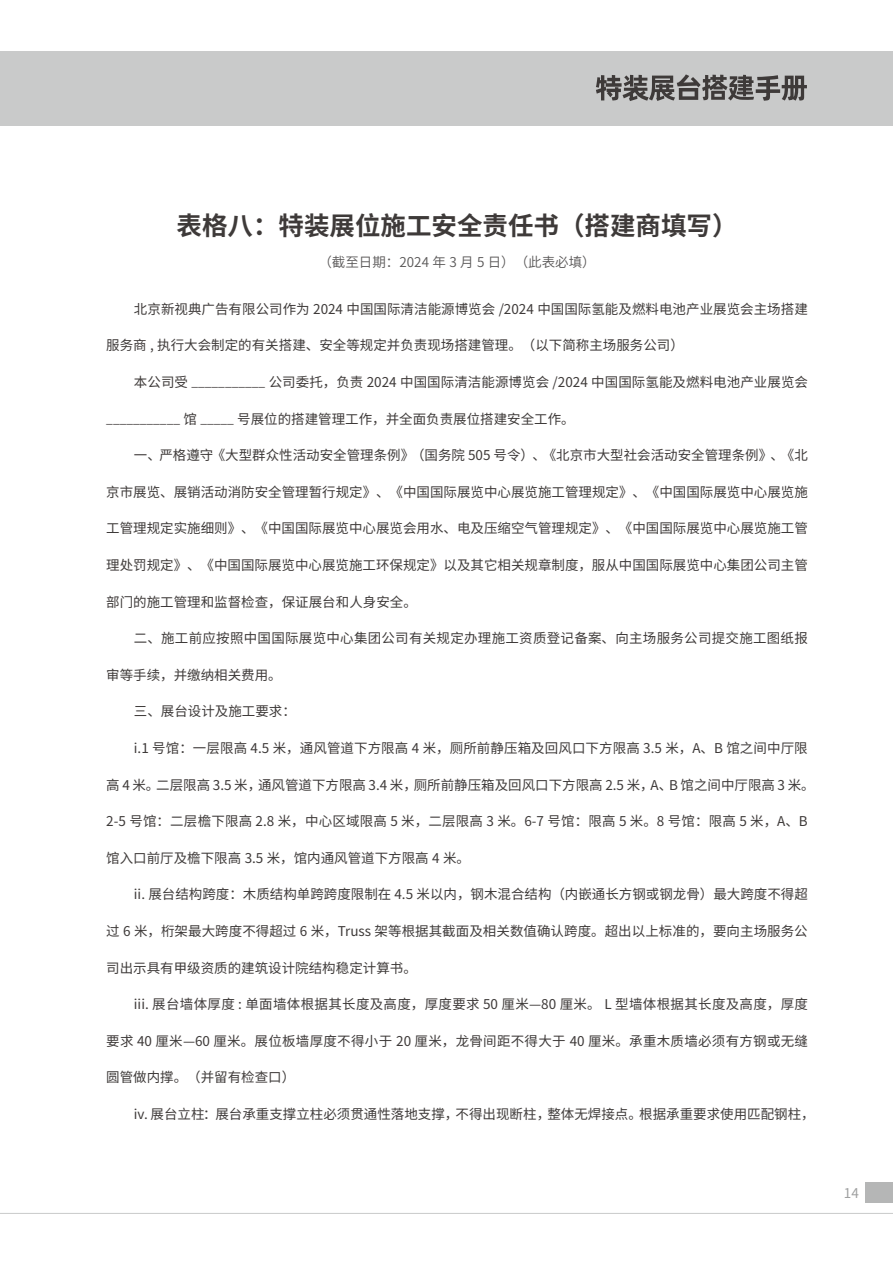
<style>
.page{position:relative;width:893px;height:1263px;background:#fff}
.page>*{position:absolute;margin:0;border:0;box-sizing:border-box;transform-origin:0 0}
.t1{font:700 25.5px "Source Han Sans CN";color:#3e3a39}
.t2{font:13.5px "Source Han Sans CN";color:#3e3a39}
.t3{font:13.5px "Source Han Sans CN";letter-spacing:.02em;color:#3e3a39}
.t4{font:13.5px "Source Han Sans CN";letter-spacing:.025em;color:#3e3a39}
.t5{font:13.5px "Source Han Sans CN";color:#595757}
.t6{font:13.5px "Source Han Sans CN";color:#9fa0a0}
.s1{font-size:12px}
</style>
<div class="page">
<div style="left:0;top:51px;width:893px;height:74px;background:#c9caca"></div>
<hr style="left:0;top:1213px;width:893px;height:1px;background:#c9caca">
<div style="left:865px;top:1182px;width:28px;height:20px;background:#b5b6b6"></div>
<svg style="left:596px;top:74px;width:211px;height:27px"></svg>
<h1 class="t1" style="left:177px;top:211px;width:562px">表格八：特装展位施工安全责任书（搭建商填写）</h1>
<p class="t5" style="left:318px;top:254px;width:279px">（截至日期：2024 年 3 月 5 日）（此表必填）</p>
<p class="t2" style="left:134px;top:301px;width:675px">北京新视典广告有限公司作为 2024 中国国际清洁能源博览会 /2024 中国国际氢能及燃料电池产业展览会主场搭建</p>
<p class="t2" style="left:106px;top:338px;width:579px">服务商 , 执行大会制定的有关搭建、安全等规定并负责现场搭建管理。（以下简称主场服务公司）</p>
<p class="t2" style="left:134px;top:374px;width:676px">本公司受 <span class="s1">___________</span> 公司委托，负责 2024 中国国际清洁能源博览会 /2024 中国国际氢能及燃料电池产业展览会</p>
<p class="t2" style="left:106px;top:411px;width:470px"><span class="s1">___________</span> 馆 <span class="s1">_____</span> 号展位的搭建管理工作，并全面负责展位搭建安全工作。</p>
<p class="t2" style="left:134px;top:448px;width:675px">一、严格遵守《大型群众性活动安全管理条例》（国务院 505 号令）、《北京市大型社会活动安全管理条例》、《北</p>
<p class="t2" style="left:106px;top:484px;width:703px">京市展览、展销活动消防安全管理暂行规定》、《中国国际展览中心展览施工管理规定》、《中国国际展览中心展览施</p>
<p class="t2" style="left:106px;top:521px;width:703px">工管理规定实施细则》、《中国国际展览中心展览会用水、电及压缩空气管理规定》、《中国国际展览中心展览施工管</p>
<p class="t2" style="left:106px;top:557px;width:703px">理处罚规定》、《中国国际展览中心展览施工环保规定》以及其它相关规章制度，服从中国国际展览中心集团公司主管</p>
<p class="t2" style="left:106px;top:594px;width:312px">部门的施工管理和监督检查，保证展台和人身安全。</p>
<p class="t3" style="left:134px;top:631px;width:675px">二、施工前应按照中国国际展览中心集团公司有关规定办理施工资质登记备案、向主场服务公司提交施工图纸报</p>
<p class="t2" style="left:106px;top:667px;width:177px">审等手续，并缴纳相关费用。</p>
<p class="t2" style="left:134px;top:704px;width:163px">三、展台设计及施工要求：</p>
<p class="t2" style="left:134px;top:740px;width:675px">i.1 号馆：一层限高 4.5 米，通风管道下方限高 4 米，厕所前静压箱及回风口下方限高 3.5 米，A、B 馆之间中厅限</p>
<p class="t2" style="left:106px;top:777px;width:710px">高 4 米。二层限高 3.5 米，通风管道下方限高 3.4 米，厕所前静压箱及回风口下方限高 2.5 米，A、B 馆之间中厅限高 3 米。</p>
<p class="t2" style="left:106px;top:814px;width:703px">2-5 号馆：二层檐下限高 2.8 米，中心区域限高 5 米，二层限高 3 米。6-7 号馆：限高 5 米。8 号馆：限高 5 米，A、B</p>
<p class="t2" style="left:106px;top:850px;width:365px">馆入口前厅及檐下限高 3.5 米，馆内通风管道下方限高 4 米。</p>
<p class="t2" style="left:134px;top:887px;width:675px">ii. 展台结构跨度：木质结构单跨跨度限制在 4.5 米以内，钢木混合结构（内嵌通长方钢或钢龙骨）最大跨度不得超</p>
<p class="t2" style="left:106px;top:923px;width:703px">过 6 米，桁架最大跨度不得超过 6 米，Truss 架等根据其截面及相关数值确认跨度。超出以上标准的，要向主场服务公</p>
<p class="t2" style="left:106px;top:960px;width:312px">司出示具有甲级资质的建筑设计院结构稳定计算书。</p>
<p class="t4" style="left:134px;top:997px;width:676px">iii. 展台墙体厚度 : 单面墙体根据其长度及高度，厚度要求 50 厘米—80 厘米。 L 型墙体根据其长度及高度，厚度</p>
<p class="t3" style="left:106px;top:1033px;width:703px">要求 40 厘米—60 厘米。展位板墙厚度不得小于 20 厘米，龙骨间距不得大于 40 厘米。承重木质墙必须有方钢或无缝</p>
<p class="t2" style="left:106px;top:1070px;width:191px">圆管做内撑。（并留有检查口）</p>
<p class="t2" style="left:134px;top:1106px;width:682px">iv. 展台立柱：展台承重支撑立柱必须贯通性落地支撑，不得出现断柱，整体无焊接点。根据承重要求使用匹配钢柱，</p>
<p class="t6" style="left:844px;top:1186px;width:16px">14</p>
</div>
